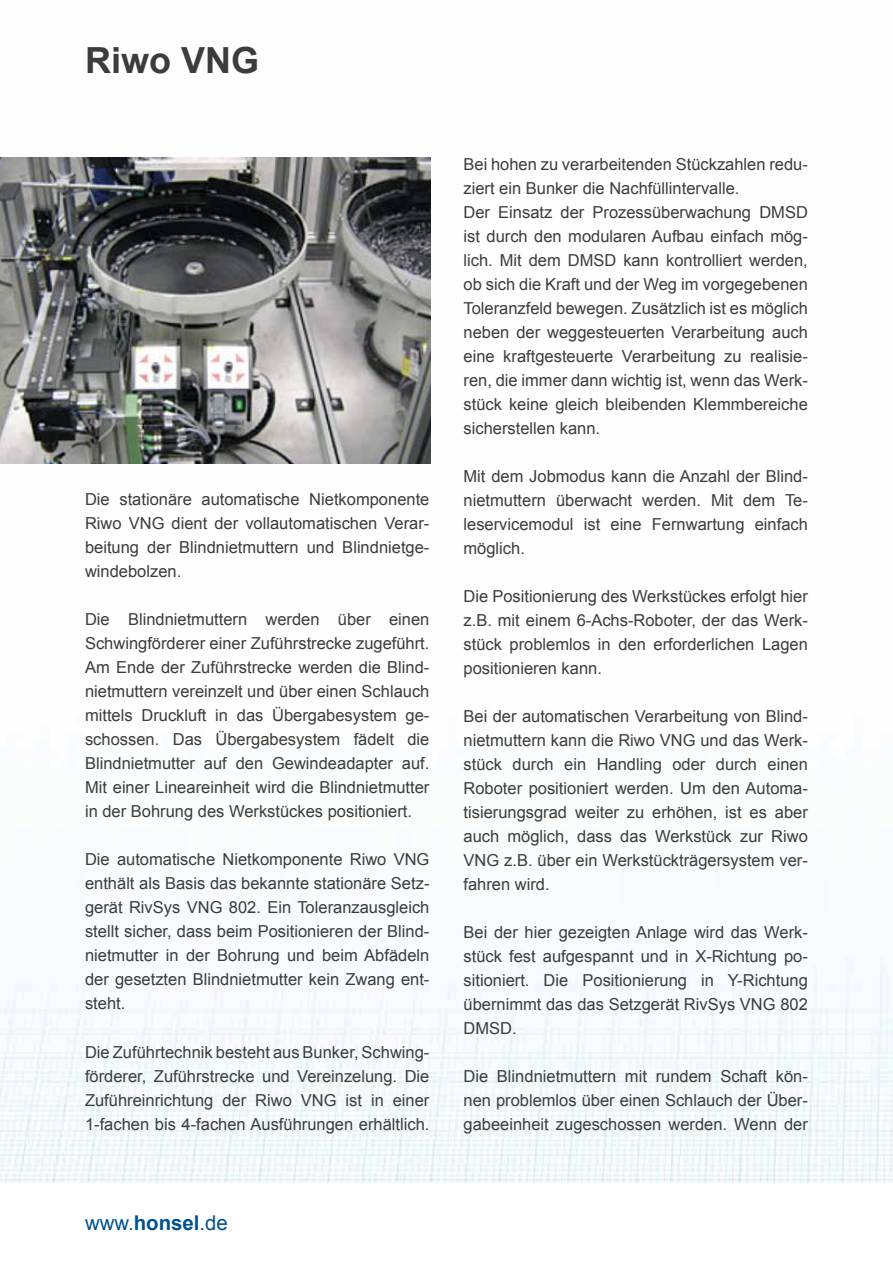
<style>
.page{position:relative;width:893px;height:1263px;background:#fff}
.page>*{position:absolute;margin:0;border:0;box-sizing:border-box;transform-origin:0 0}
.t1{font:700 36px "Arial";color:#3c3c3b}
.t2{font:20.4px "Arial";color:#00528d}
.t3{font:16.5px/24px "Arial";color:#3c3c3b;text-align:justify}
.s1{font-weight:700}
</style>
<div class="page">
<img style="left:0;top:463px;width:893px;height:719px">
<img style="left:0;top:157px;width:431px;height:306px">
<h1 class="t1" style="left:85px;top:36px;width:176px">Riwo VNG</h1>
<p class="t3" style="left:85px;top:488px;width:346px">Die stationäre automatische Nietkomponente Riwo VNG dient der vollautomatischen Verar&shy;beitung der Blindnietmuttern und Blindnietge&shy;windebolzen.</p>
<p class="t3" style="left:85px;top:608px;width:346px">Die Blindnietmuttern werden über einen Schwingförderer einer Zuführstrecke zugeführt.<br>Am Ende der Zuführstrecke werden die Blind&shy;nietmuttern vereinzelt und über einen Schlauch mittels Druckluft in das Übergabesystem ge&shy;schossen. Das Übergabesystem fädelt die Blindnietmutter auf den Gewindeadapter auf.<br>Mit einer Lineareinheit wird die Blindnietmutter in der Bohrung des Werkstückes positioniert.</p>
<p class="t3" style="left:85px;top:848px;width:346px">Die automatische Nietkomponente Riwo VNG enthält als Basis das bekannte stationäre Setz&shy;gerät RivSys VNG 802. Ein Toleranzausgleich stellt sicher, dass beim Positionieren der Blind&shy;nietmutter in der Bohrung und beim Abfädeln der gesetzten Blindnietmutter kein Zwang ent&shy;steht.</p>
<p class="t3" style="left:85px;top:1040px;width:346px">Die Zuführtechnik besteht aus Bunker, Schwing&shy;förderer, Zuführstrecke und Vereinzelung. Die Zuführeinrichtung der Riwo VNG ist in einer 1-fachen bis 4-fachen Ausführungen erhältlich.</p>
<p class="t2" style="left:85px;top:1210px;width:144px">www.<span class="s1">honsel</span>.de</p>
<p class="t3" style="left:463px;top:152px;width:346px;text-align:left">Bei hohen zu verarbeitenden Stückzahlen redu&shy;ziert ein Bunker die Nachfüllintervalle.<br>Der Einsatz der Prozessüberwachung DMSD ist durch den modularen Aufbau einfach mög&shy;lich. Mit dem DMSD kann kontrolliert werden, ob sich die Kraft und der Weg im vorgegebenen Toleranzfeld bewegen. Zusätzlich ist es möglich neben der weggesteuerten Verarbeitung auch eine kraftgesteuerte Verarbeitung zu realisie&shy;ren, die immer dann wichtig ist, wenn das Werk&shy;stück keine gleich bleibenden Klemmbereiche sicherstellen kann.</p>
<p class="t3" style="left:463px;top:464px;width:346px">Mit dem Jobmodus kann die Anzahl der Blind&shy;nietmuttern überwacht werden. Mit dem Te&shy;leservicemodul ist eine Fernwartung einfach möglich.</p>
<p class="t3" style="left:463px;top:584px;width:346px">Die Positionierung des Werkstückes erfolgt hier z.B. mit einem 6-Achs-Roboter, der das Werk&shy;stück problemlos in den erforderlichen Lagen positionieren kann.</p>
<p class="t3" style="left:463px;top:704px;width:346px">Bei der automatischen Verarbeitung von Blind&shy;nietmuttern kann die Riwo VNG und das Werk&shy;stück durch ein Handling oder durch einen Roboter positioniert werden. Um den Automa&shy;tisierungsgrad weiter zu erhöhen, ist es aber auch möglich, dass das Werkstück zur Riwo VNG z.B. über ein Werkstückträgersystem ver&shy;fahren wird.</p>
<p class="t3" style="left:463px;top:920px;width:346px">Bei der hier gezeigten Anlage wird das Werk&shy;stück fest aufgespannt und in X-Richtung po&shy;sitioniert. Die Positionierung in Y-Richtung übernimmt das das Setzgerät RivSys VNG 802<br>DMSD.</p>
<p class="t3" style="left:463px;top:1064px;width:346px">Die Blindnietmuttern mit rundem Schaft kön&shy;nen problemlos über einen Schlauch der Über&shy;gabeeinheit zugeschossen werden. Wenn der</p>
</div>
